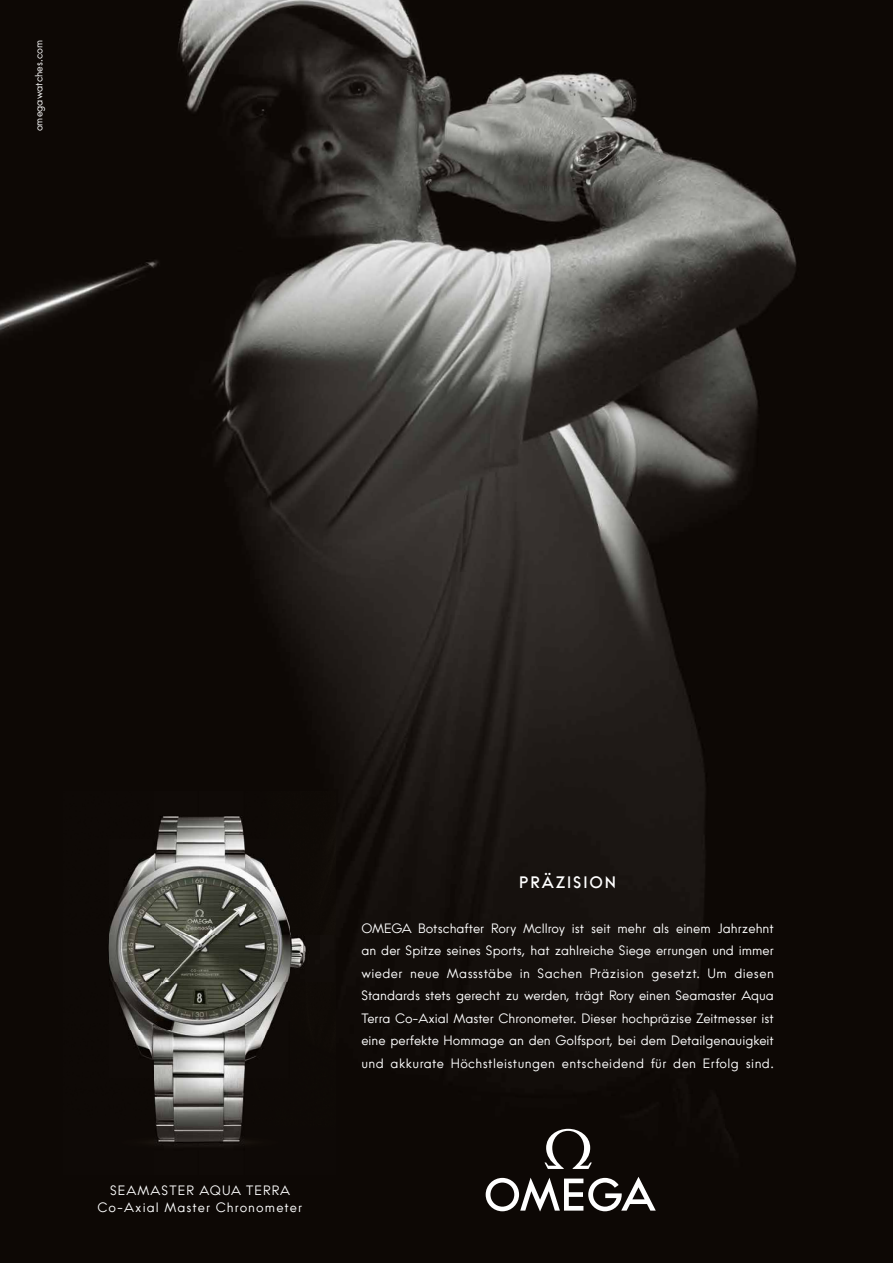
<style>
.page{position:relative;width:893px;height:1263px;background:#fff}
.page>*{position:absolute;margin:0;border:0;box-sizing:border-box;transform-origin:0 0}
.t1{font:700 16.5px "OMEGACTPRO";letter-spacing:.11em;color:#fff}
.t2{font:13.5px/22.5px "OMEGACTPRO";letter-spacing:.03em;color:#fff;text-align:justify}
.t3{font:13.5px/16.2px "OMEGACTPRO";letter-spacing:.08em;color:#fff;text-align:center}
.t4{font:10.5px "OMEGACTPRO";color:#fff}
</style>
<div class="page">
<img style="left:0;top:0;width:893px;height:1263px">
<img style="left:64px;top:792px;width:272px;height:382px">
<svg style="left:486px;top:1129px;width:170px;height:82px"></svg>
<p class="t4" style="left:33px;top:131px;width:93px;rotate:-90deg">omegawatches.com</p>
<p class="t3" style="left:98px;top:1182px;width:206px">SEAMASTER AQUA TERRA<br>Co-Axial Master Chronometer</p>
<p class="t1" style="left:519px;top:872px;width:98px">PRÄZISION</p>
<p class="t2" style="left:361px;top:917px;width:414px">OMEGA Botschafter Rory McIlroy ist seit mehr als einem Jahrzehnt an der Spitze seines Sports, hat zahlreiche Siege errungen und immer wieder neue Massstäbe in Sachen Präzision gesetzt. Um diesen Standards stets gerecht zu werden, trägt Rory einen Seamaster Aqua Terra Co-Axial Master Chronometer. Dieser hochpräzise Zeitmesser ist eine perfekte Hommage an den Golfsport, bei dem Detailgenauigkeit und akkurate Höchstleistungen entscheidend für den Erfolg sind.</p>
</div>
